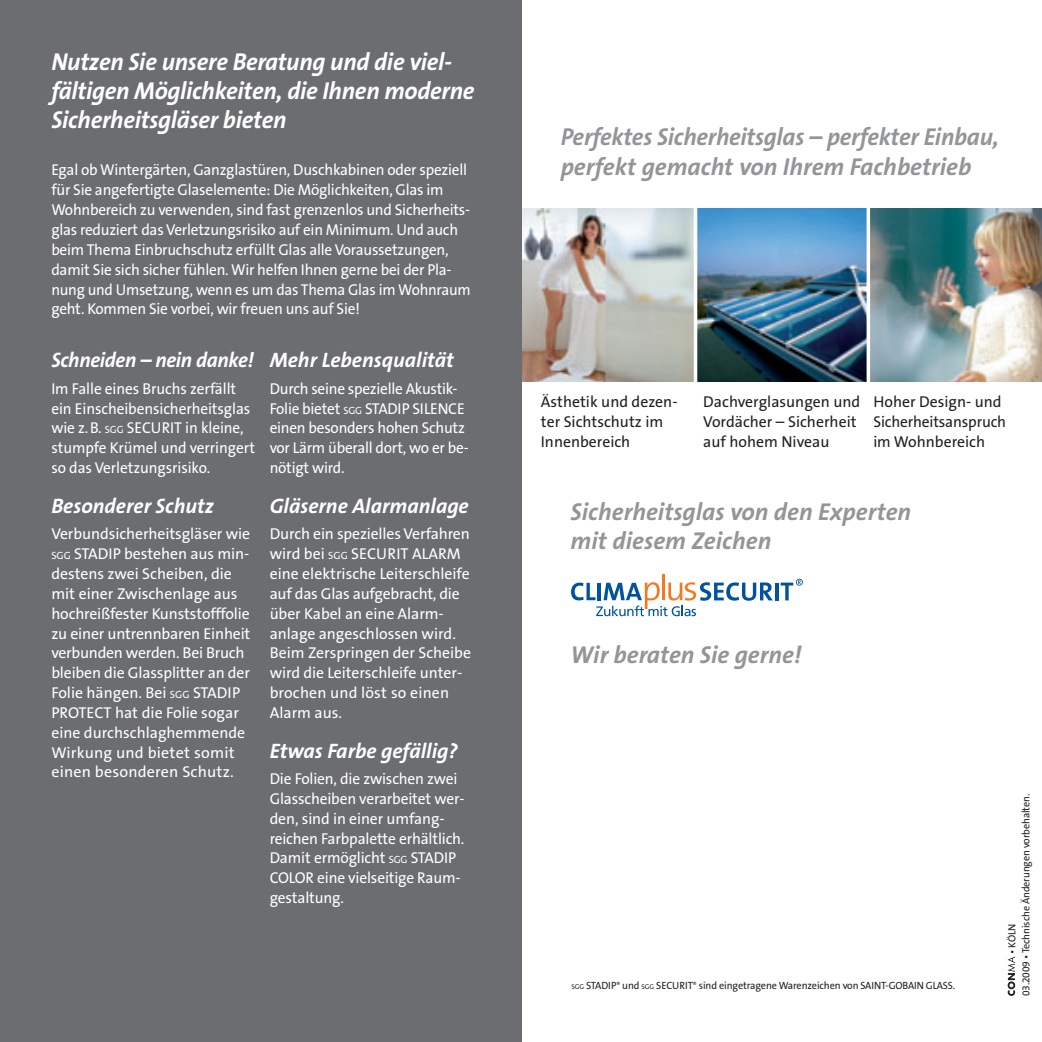
<style>
.page{position:relative;width:1042px;height:1042px;background:#fff}
.page>*{position:absolute;margin:0;border:0;box-sizing:border-box;transform-origin:0 0}
.t1{font:italic 700 24.5px/29.4px "The Sans B7";color:#939598}
.t2{font:italic 700 24.5px/29.4px "The Sans B7";letter-spacing:-.01em;color:#fff}
.t3{font:italic 700 21px "The Sans B7";color:#fff}
.t4{font:15.75px/19.8px "The Sans B5 Plain";letter-spacing:-.01em;color:#fff}
.t5{font:15.75px/19.8px "The Sans B5 Plain";color:#231f20}
.t6{font:10.5px/14px "The Sans B5 Plain";letter-spacing:-.01em;color:#231f20}
.s1{font-size:10.5px}
.s2{font-size:7px}
</style>
<div class="page">
<svg style="left:1007px;top:956px;width:8px;height:40px"></svg>
<img style="left:521px;top:208px;width:521px;height:174px">
<hr style="left:662px;top:574px;width:2px;height:26px;background:#f47921">
<svg style="left:571px;top:582px;width:202px;height:34px"></svg>
<hr style="left:775px;top:582px;width:3px;height:18px;background:#0153a0">
<svg style="left:780px;top:579px;width:23px;height:21px"></svg>
<div style="left:0;top:0;width:521px;height:1042px;background:#6c6d70"></div>
<hr style="left:694px;top:202px;width:3px;height:189px;background:#fff">
<svg style="left:866px;top:208px;width:4px;height:174px"></svg>
<h1 class="t2" style="left:51px;top:48px;width:425px">Nutzen Sie unsere Beratung und die viel&shy;fältigen Möglichkeiten, die Ihnen moderne<br>Sicherheitsgläser bieten</h1>
<p class="t4" style="left:51px;top:161px;width:421px">Egal ob Wintergärten, Ganzglastüren, Duschkabinen oder speziell für Sie angefertigte Glaselemente: Die Möglichkeiten, Glas im Wohnbereich zu verwenden, sind fast grenzenlos und Sicherheits&shy;glas reduziert das Verletzungsrisiko auf ein Minimum. Und auch beim Thema Einbruchschutz erfüllt Glas alle Voraussetzungen, damit Sie sich sicher fühlen. Wir helfen Ihnen gerne bei der Pla&shy;nung und Umsetzung, wenn es um das Thema Glas im Wohnraum geht. Kommen Sie vorbei, wir freuen uns auf Sie!</p>
<h2 class="t3" style="left:51px;top:351px;width:204px">Schneiden – nein danke!</h2>
<p class="t4" style="left:51px;top:379px;width:205px">Im Falle eines Bruchs zerfällt ein Einscheibensicherheitsglas wie z.B. <span class="s1">SGG</span> SECURIT in kleine, stumpfe Krümel und verringert so das Verletzungsrisiko.</p>
<h2 class="t3" style="left:51px;top:496px;width:164px">Besonderer Schutz</h2>
<p class="t4" style="left:51px;top:525px;width:201px">Verbundsicherheitsgläser wie<br><span class="s1">SGG</span> STADIP bestehen aus min&shy;destens zwei Scheiben, die mit einer Zwischenlage aus hochreißfester Kunststofffolie zu einer untrennbaren Einheit verbunden werden. Bei Bruch bleiben die Glassplitter an der<br>Folie hängen. Bei <span class="s1">SGG</span> STADIP<br>PROTECT hat die Folie sogar eine durchschlaghemmende<br>Wirkung und bietet somit einen besonderen Schutz.</p>
<h2 class="t3" style="left:270px;top:351px;width:186px">Mehr Lebensqualität</h2>
<p class="t4" style="left:270px;top:379px;width:200px">Durch seine spezielle Akustik-<br>Folie bietet <span class="s1">SGG</span> STADIP SILENCE einen besonders hohen Schutz vor Lärm überall dort, wo er be&shy;nötigt wird.</p>
<h2 class="t3" style="left:270px;top:496px;width:201px">Gläserne Alarmanlage</h2>
<p class="t4" style="left:270px;top:525px;width:203px">Durch ein spezielles Verfahren wird bei <span class="s1">SGG</span> SECURIT ALARM eine elektrische Leiterschleife auf das Glas aufgebracht, die über Kabel an eine Alarm&shy;anlage angeschlossen wird.<br>Beim Zerspringen der Scheibe wird die Leiterschleife unter&shy;brochen und löst so einen<br>Alarm aus.</p>
<h2 class="t3" style="left:270px;top:741px;width:190px">Etwas Farbe gefällig?</h2>
<p class="t4" style="left:270px;top:770px;width:196px">Die Folien, die zwischen zwei<br>Glasscheiben verarbeitet wer&shy;den, sind in einer umfang&shy;reichen Farbpalette erhältlich.<br>Damit ermöglicht <span class="s1">SGG</span> STADIP<br>COLOR eine vielseitige Raum&shy;gestaltung.</p>
<h1 class="t1" style="left:561px;top:124px;width:440px">Perfektes Sicherheitsglas – perfekter Einbau, perfekt gemacht von Ihrem Fachbetrieb</h1>
<p class="t5" style="left:541px;top:393px;width:138px">Ästhetik und dezen&shy;ter Sichtschutz im<br>Innenbereich</p>
<p class="t5" style="left:703px;top:393px;width:158px">Dachverglasungen und<br>Vordächer – Sicherheit auf hohem Niveau</p>
<p class="t5" style="left:873px;top:393px;width:134px">Hoher Design- und<br>Sicherheitsanspruch im Wohnbereich</p>
<h1 class="t1" style="left:570px;top:498px;width:342px">Sicherheitsglas von den Experten mit diesem Zeichen</h1>
<h1 class="t1" style="left:570px;top:642px;width:233px">Wir beraten Sie gerne!</h1>
<p class="t6" style="left:571px;top:979px;width:385px"><span class="s2">SGG</span> STADIP<sup>®</sup> und <span class="s2">SGG</span> SECURIT<sup>®</sup> sind eingetragene Warenzeichen von SAINT-GOBAIN GLASS.</p>
<p class="t6" style="left:1005px;top:996px;width:204px;text-indent:42px;rotate:-90deg">• KÖLN<br>03.2009 • Technische Änderungen vorbehalten.</p>
</div>
